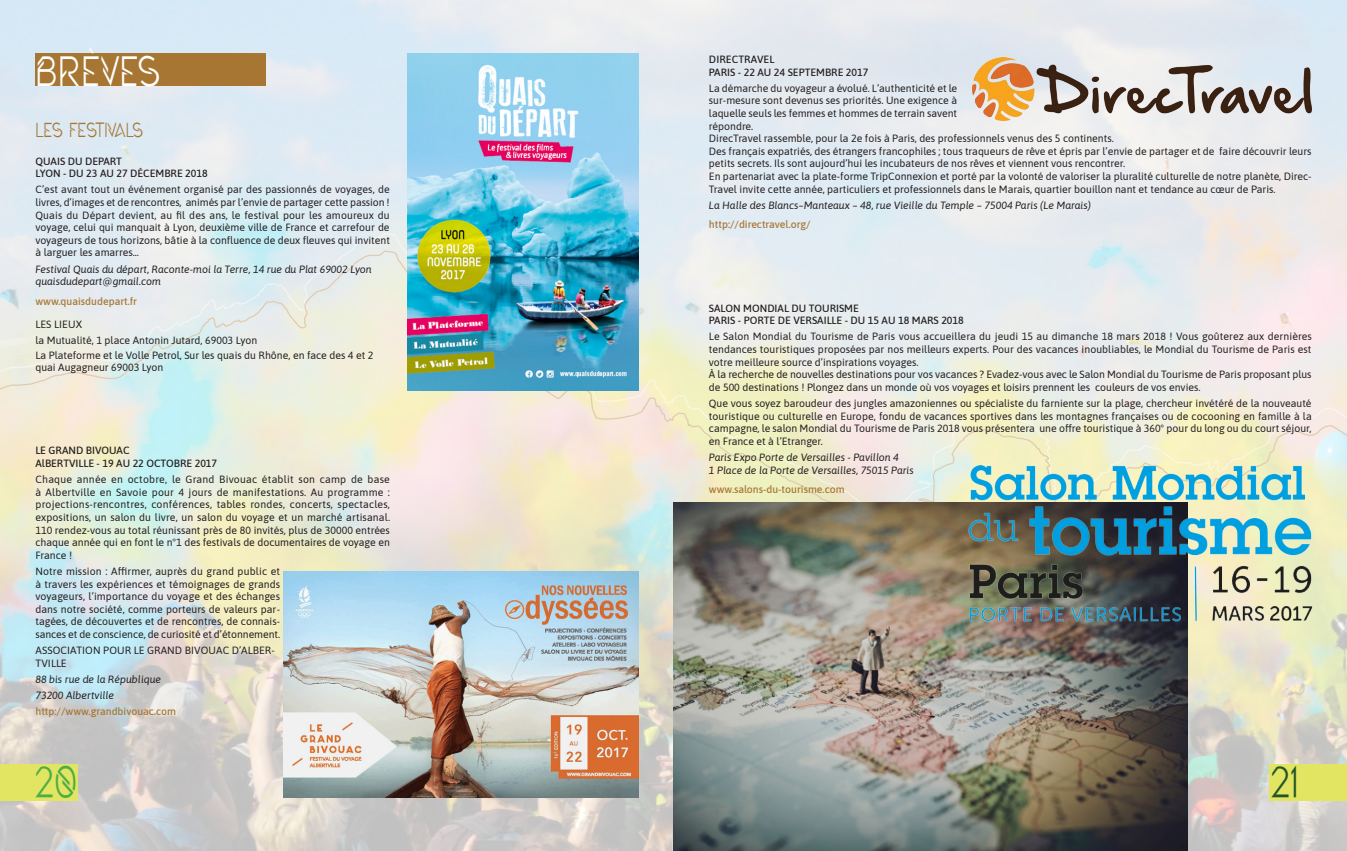
<style>
.page{position:relative;width:1347px;height:851px;background:#fff}
.page>*{position:absolute;margin:0;border:0;box-sizing:border-box;transform-origin:0 0}
.t1{font:45px "The Queens Gambit";color:#4ead47}
.t2{font:45px "The Queens Gambit";color:#235529}
.t3{font:43.12px "The Queens Gambit";color:#fff}
.t4{font:20.62px "The Queens Gambit";letter-spacing:-.03em;color:#a77633}
.t5{font:10.5px/12.6px "Asap";color:#231f20;text-align:justify}
.t6{font:italic 10.5px "Asap";color:#231f20}
.t7{font:500 10.5px "Asap";color:#231f20}
.t8{font:500 10.5px "Asap";color:#a77633}
</style>
<div class="page">
<img style="left:0;top:0;width:1346px;height:850px">
<svg style="left:0;top:232px;width:1346px;height:18px;background:#e4ebef"></svg>
<svg style="left:0;top:250px;width:1346px;height:286px;background:#ebecdf"></svg>
<img style="left:673px;top:502px;width:514px;height:348px">
<div style="left:35px;top:53px;width:231px;height:33px;background:#a77633"></div>
<img style="left:407px;top:53px;width:231px;height:337px">
<img style="left:283px;top:571px;width:355px;height:226px">
<img style="left:972px;top:58px;width:339px;height:62px">
<img style="left:962px;top:452px;width:354px;height:175px">
<div style="left:1269px;top:763px;width:77px;height:37px;background:#e2e562"></div>
<div style="left:0;top:763px;width:78px;height:37px;background:#e2e562"></div>
<p class="t3" style="left:35px;top:44px;width:128px">BRÈVES</p>
<p class="t4" style="left:35px;top:117px;width:110px">LES FESTIVALS</p>
<p class="t7" style="left:35px;top:154px;width:88px">QUAIS DU DEPART</p>
<p class="t7" style="left:35px;top:166px;width:174px">LYON - DU 23 AU 27 DÉCEMBRE 2018</p>
<p class="t5" style="left:35px;top:183px;width:356px">C’est avant tout un événement organisé par des passionnés de voyages, de livres, d’images et de rencontres, animés par l’envie de partager cette passion !</p>
<p class="t5" style="left:35px;top:208px;width:356px">Quais du Départ devient, au fil des ans, le festival pour les amoureux du voyage, celui qui manquait à Lyon, deuxième ville de France et carrefour de voyageurs de tous horizons, bâtie à la confluence de deux fleuves qui invitent à larguer les amarres...</p>
<p class="t6" style="left:35px;top:261px;width:338px">Festival Quais du départ, Raconte-moi la Terre, 14 rue du Plat 69002 Lyon</p>
<p class="t6" style="left:35px;top:274px;width:127px">quaisdudepart@gmail.com</p>
<p class="t8" style="left:35px;top:294px;width:103px">www.quaisdudepart.fr</p>
<p class="t5" style="left:35px;top:317px;width:48px">LES LIEUX</p>
<p class="t5" style="left:35px;top:334px;width:223px">la Mutualité, 1 place Antonin Jutard, 69003 Lyon</p>
<p class="t5" style="left:35px;top:348px;width:339px">La Plateforme et le Volle Petrol, Sur les quais du Rhône, en face des 4 et 2 quai Augagneur 69003 Lyon</p>
<p class="t7" style="left:35px;top:443px;width:96px">LE GRAND BIVOUAC</p>
<p class="t7" style="left:35px;top:456px;width:183px">AlBERTVILLE - 19 AU 22 OCTOBRE 2017</p>
<p class="t5" style="left:35px;top:472px;width:356px">Chaque année en octobre, le Grand Bivouac établit son camp de base à Albertville en Savoie pour 4 jours de manifestations. Au programme : projections-rencontres, conférences, tables rondes, concerts, spectacles, expositions, un salon du livre, un salon du voyage et un marché artisanal.<br>110 rendez-vous au total réunissant près de 80 invités, plus de 30000 entrées chaque année qui en font le n°1 des festivals de documentaires de voyage en France !</p>
<p class="t5" style="left:35px;top:564px;width:246px">Notre mission : Affirmer, auprès du grand public et à travers les expériences et témoignages de grands voyageurs, l’importance du voyage et des échanges dans notre société, comme porteurs de valeurs par&shy;tagées, de découvertes et de rencontres, de connais&shy;sances et de conscience, de curiosité et d’étonnement.</p>
<p class="t5" style="left:35px;top:643px;width:241px">ASSOCIATION POUR LE GRAND BIVOUAC D’ALBER-<br>TVILLE</p>
<p class="t6" style="left:35px;top:672px;width:127px">88 bis rue de la République</p>
<p class="t6" style="left:35px;top:688px;width:80px">73200 Albertville</p>
<p class="t8" style="left:35px;top:704px;width:142px">http://www.grandbivouac.com</p>
<p class="t7" style="left:709px;top:52px;width:67px">DIRECTRAVEL</p>
<p class="t7" style="left:709px;top:65px;width:161px">PARIS - 22 AU 24 SEPTEMBRE 2017</p>
<p class="t5" style="left:709px;top:81px;width:250px">La démarche du voyageur a évolué. L’authenticité et le sur-mesure sont devenus ses priorités. Une exigence à laquelle seuls les femmes et hommes de terrain savent répondre.</p>
<p class="t5" style="left:709px;top:132px;width:406px">DirecTravel rassemble, pour la 2e fois à Paris, des professionnels venus des 5 continents.</p>
<p class="t5" style="left:709px;top:144px;width:604px">Des français expatriés, des étrangers francophiles ; tous traqueurs de rêve et épris par l’envie de partager et de faire découvrir leurs petits secrets. Ils sont aujourd’hui les incubateurs de nos rêves et viennent vous rencontrer.</p>
<p class="t5" style="left:709px;top:169px;width:604px">En partenariat avec la plate-forme TripConnexion et porté par la volonté de valoriser la pluralité culturelle de notre planète, Direc-<br>Travel invite cette année, particuliers et professionnels dans le Marais, quartier bouillon nant et tendance au cœur de Paris.</p>
<p class="t6" style="left:709px;top:198px;width:383px">La Halle des Blancs–Manteaux – 48, rue Vieille du Temple – 75004 Paris (Le Marais)</p>
<p class="t8" style="left:709px;top:217px;width:103px">http://directravel.org/</p>
<p class="t7" style="left:709px;top:300px;width:151px">SALON MONDIAL DU TOURISME</p>
<p class="t7" style="left:709px;top:313px;width:256px">PARIS - PORTE DE VERSAILLE - DU 15 AU 18 MARS 2018</p>
<p class="t5" style="left:709px;top:330px;width:604px">Le Salon Mondial du Tourisme de Paris vous accueillera du jeudi 15 au dimanche 18 mars 2018 ! Vous goûterez aux dernières tendances touristiques proposées par nos meilleurs experts. Pour des vacances inoubliables, le Mondial du Tourisme de Paris est votre meilleure source d’inspirations voyages.</p>
<p class="t5" style="left:709px;top:367px;width:604px">À la recherche de nouvelles destinations pour vos vacances ? Evadez-vous avec le Salon Mondial du Tourisme de Paris proposant plus de 500 destinations ! Plongez dans un monde où vos voyages et loisirs prennent les couleurs de vos envies.</p>
<p class="t5" style="left:709px;top:396px;width:604px">Que vous soyez baroudeur des jungles amazoniennes ou spécialiste du farniente sur la plage, chercheur invétéré de la nouveauté touristique ou culturelle en Europe, fondu de vacances sportives dans les montagnes françaises ou de cocooning en famille à la campagne, le salon Mondial du Tourisme de Paris 2018 vous présentera une offre touristique à 360° pour du long ou du court séjour, en France et à l’Etranger.</p>
<p class="t6" style="left:709px;top:450px;width:191px">Paris Expo Porte de Versailles - Pavillon 4</p>
<p class="t6" style="left:709px;top:462px;width:206px">1 Place de la Porte de Versailles, 75015 Paris</p>
<p class="t8" style="left:709px;top:482px;width:137px">www.salons-du-tourisme.com</p>
<p class="t1" style="left:33px;top:754px;width:46px">20</p>
<p class="t2" style="left:1269px;top:754px;width:31px">21</p>
</div>
